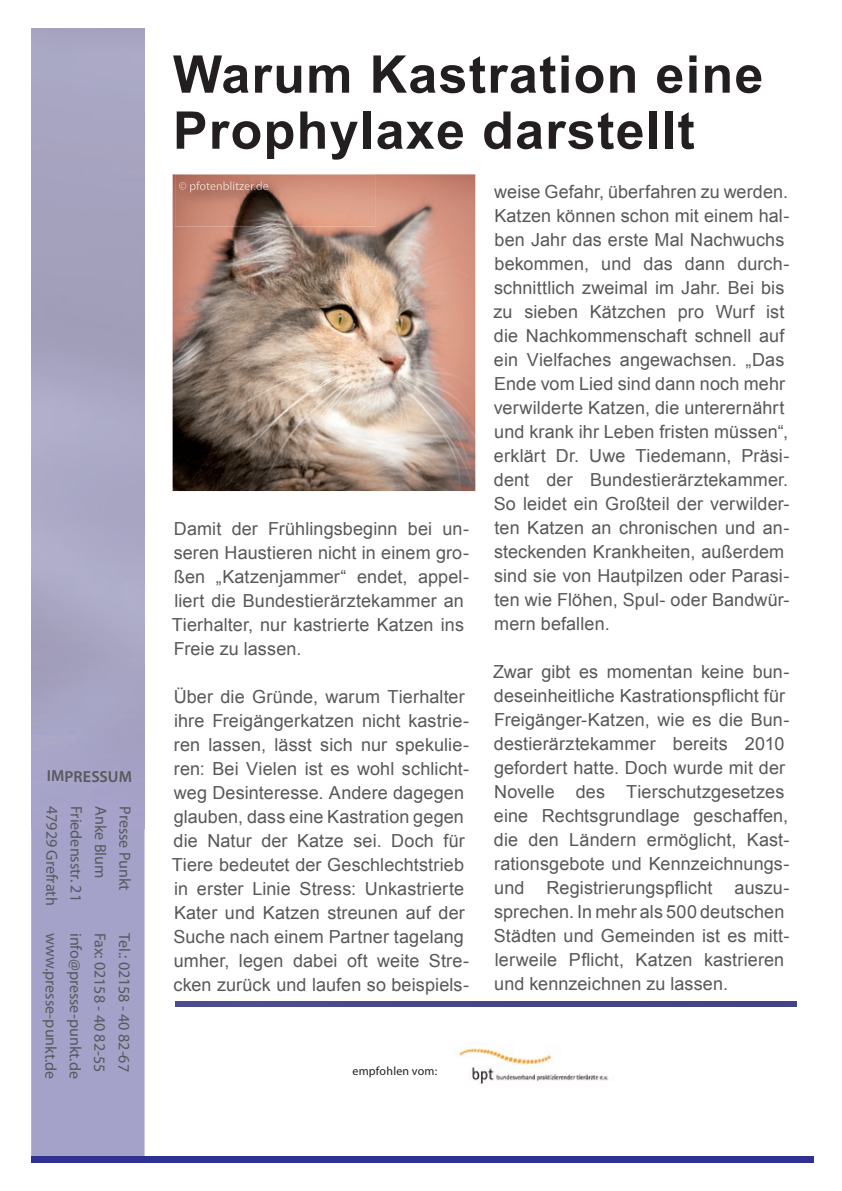
<style>
.page{position:relative;width:842px;height:1191px;background:#fff}
.page>*{position:absolute;margin:0;border:0;box-sizing:border-box;transform-origin:0 0}
.t1{font:700 52px/56px "Arial";letter-spacing:.025em;color:#231f20}
.t2{font:18px/24px "Arial";letter-spacing:.005em;color:#57585a}
.t3{font:16px "Myriad Pro";letter-spacing:-.005em;color:#57585a}
.t4{font:600 16px "Myriad Pro";letter-spacing:.005em;color:#57585a}
.t5{font:12px "Myriad Pro";letter-spacing:.02em;color:#231f20}
</style>
<div class="page">
<div style="left:31px;top:828px;width:114px;height:329px;background:#a5a2ca"></div>
<div style="left:31px;top:1157px;width:783px;height:6px;background:#2e3092"></div>
<div style="left:176px;top:1001px;width:621px;height:5px;background:#464788"></div>
<img style="left:458px;top:1047px;width:151px;height:37px">
<img style="left:173px;top:174px;width:302px;height:317px">
<img style="left:175px;top:175px;width:200px;height:52px">
<img style="left:179px;top:181px;width:89px;height:11px">
<p class="t4" style="left:47px;top:766px;width:87px">IMPRESSUM</p>
<p class="t3" style="left:62px;top:806px;width:101px;rotate:90deg">47929 Grefrath</p>
<p class="t3" style="left:86px;top:806px;width:97px;rotate:90deg">Friedensstr. 21</p>
<p class="t3" style="left:110px;top:806px;width:74px;rotate:90deg">Anke Blum</p>
<p class="t3" style="left:135px;top:806px;width:86px;rotate:90deg">Presse Punkt</p>
<p class="t3" style="left:61px;top:932px;width:148px;rotate:90deg">www.presse-punkt.de</p>
<p class="t3" style="left:85px;top:932px;width:147px;rotate:90deg">info@presse-punkt.de</p>
<p class="t3" style="left:110px;top:933px;width:141px;rotate:90deg">Fax: 02158 - 40 82-55</p>
<p class="t3" style="left:134px;top:933px;width:140px;rotate:90deg">Tel.: 02158 - 40 82-67</p>
<h1 class="t1" style="left:173px;top:48px;width:592px">Warum Kastration eine<br>Prophylaxe darstellt</h1>
<p class="t2" style="left:172px;top:516px;width:299px">Damit der Frühlingsbeginn bei un&shy;seren Haustieren nicht in einem gro&shy;ßen „Katzenjammer“ endet, appel&shy;liert die Bundestierärztekammer an<br>Tierhalter, nur kastrierte Katzen ins<br>Freie zu lassen.</p>
<p class="t2" style="left:172px;top:684px;width:299px">Über die Gründe, warum Tierhalter ihre Freigängerkatzen nicht kastrie&shy;ren lassen, lässt sich nur spekulie&shy;ren: Bei Vielen ist es wohl schlicht&shy;weg Desinteresse. Andere dagegen glauben, dass eine Kastration gegen die Natur der Katze sei. Doch für Tiere bedeutet der Geschlechtstrieb in erster Linie Stress: Unkastrierte Kater und Katzen streunen auf der Suche nach einem Partner tagelang umher, legen dabei oft weite Stre&shy;cken zurück und laufen so beispiels-</p>
<p class="t2" style="left:494px;top:180px;width:297px">weise Gefahr, überfahren zu werden.<br>Katzen können schon mit einem hal&shy;ben Jahr das erste Mal Nachwuchs bekommen, und das dann durch&shy;schnittlich zweimal im Jahr. Bei bis zu sieben Kätzchen pro Wurf ist die Nachkommenschaft schnell auf ein Vielfaches angewachsen. „Das Ende vom Lied sind dann noch mehr verwilderte Katzen, die unterernährt und krank ihr Leben fristen müssen“, erklärt Dr. Uwe Tiedemann, Präsi&shy;dent der Bundestierärztekammer.<br>So leidet ein Großteil der verwilder&shy;ten Katzen an chronischen und an&shy;steckenden Krankheiten, außerdem sind sie von Hautpilzen oder Parasi&shy;ten wie Flöhen, Spul- oder Bandwür&shy;mern befallen.</p>
<p class="t2" style="left:493px;top:660px;width:298px">Zwar gibt es momentan keine bun&shy;deseinheitliche Kastrationspflicht für Freigänger-Katzen, wie es die Bun&shy;destierärztekammer bereits 2010 gefordert hatte. Doch wurde mit der Novelle des Tierschutzgesetzes eine Rechtsgrundlage geschaffen, die den Ländern ermöglicht, Kast&shy;rationsgebote und Kennzeichnungs&shy;und Registrierungspflicht auszu&shy;sprechen. In mehr als 500 deutschen Städten und Gemeinden ist es mitt&shy;lerweile Pflicht, Katzen kastrieren und kennzeichnen zu lassen.</p>
<p class="t5" style="left:352px;top:1064px;width:86px">empfohlen vom:</p>
</div>
